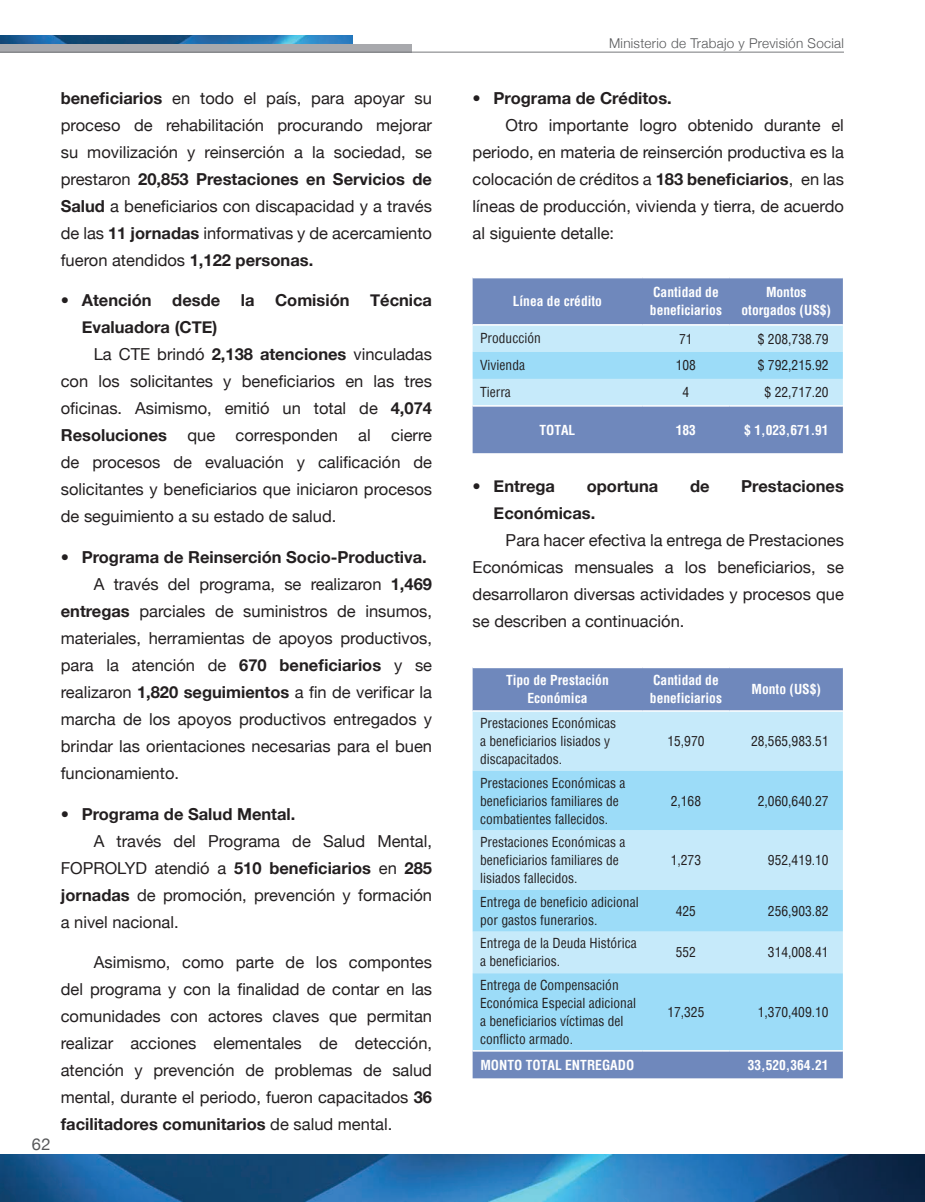
<style>
.page{position:relative;width:925px;height:1202px;background:#fff}
.page>*{position:absolute;margin:0;border:0;box-sizing:border-box;transform-origin:0 0}
.t1{font:16.5px/27px "Helvetica Neue";color:#231f20;text-align:justify}
.t2{font:700 16.5px/27px "Helvetica Neue";color:#231f20}
.t3{font:16.5px "Helvetica Neue";color:#57585a}
.t4{font:condensed 13.5px/18px "Helvetica";color:#231f20}
.t5{font:700 condensed 13.5px/18px "Helvetica";color:#fff;text-align:center}
.t6{font:300 13.5px "Helvetica Neue";letter-spacing:.02em;color:#57585a}
.s1{font-weight:700}
</style>
<div class="page">
<img style="left:0;top:35px;width:352px;height:9px">
<img style="left:0;top:1154px;width:924px;height:48px">
<div style="left:0;top:44px;width:412px;height:8px;background:#a8a9ad"></div>
<hr style="left:0;top:52px;width:844px;height:1px;background:#76787b">
<div style="left:472px;top:668px;width:371px;height:410px;background:#6f88bc"></div>
<div style="left:472px;top:711px;width:371px;height:59px;background:#c6eafa"></div>
<svg style="left:472px;top:770px;width:371px;height:280px;background:#abe1f8"></svg>
<hr style="left:472px;top:710px;width:170px;height:1px;background:#fff">
<hr style="left:642px;top:710px;width:88px;height:1px;background:#fff">
<hr style="left:730px;top:710px;width:113px;height:1px;background:#fff">
<hr style="left:472px;top:1050px;width:170px;height:1px;background:#fff">
<hr style="left:642px;top:1050px;width:88px;height:1px;background:#fff">
<hr style="left:730px;top:1050px;width:113px;height:1px;background:#fff">
<div style="left:472px;top:278px;width:371px;height:175px;background:#6f88bc"></div>
<svg style="left:472px;top:326px;width:371px;height:79px;background:#b8e5f9"></svg>
<hr style="left:472px;top:324px;width:170px;height:2px;background:#fff">
<hr style="left:642px;top:324px;width:88px;height:2px;background:#fff">
<hr style="left:730px;top:324px;width:113px;height:2px;background:#fff">
<hr style="left:472px;top:405px;width:170px;height:1px;background:#fff">
<hr style="left:642px;top:405px;width:88px;height:1px;background:#fff">
<hr style="left:730px;top:405px;width:113px;height:1px;background:#fff">
<p class="t3" style="left:32px;top:1133px;width:20px">62</p>
<p class="t1" style="left:61px;top:84px;width:373px"><span class="s1">beneficiarios</span> en todo el país, para apoyar su proceso de rehabilitación procurando mejorar su movilización y reinserción a la sociedad, se prestaron <span class="s1">20,853 Prestaciones en Servicios de Salud</span> a beneficiarios con discapacidad y a través de las <span class="s1">11 jornadas</span> informativas y de acercamiento fueron atendidos <span class="s1">1,122 personas.</span></p>
<p class="t2" style="left:82px;top:287px;width:352px;text-indent:-21px">• Atención desde la Comisión Técnica<br>Evaluadora (CTE)</p>
<p class="t1" style="left:61px;top:341px;width:373px;text-indent:33px">La CTE brindó <span class="s1">2,138 atenciones</span> vinculadas con los solicitantes y beneficiarios en las tres oficinas. Asimismo, emitió un total de <span class="s1">4,074<br>Resoluciones</span> que corresponden al cierre de procesos de evaluación y calificación de solicitantes y beneficiarios que iniciaron procesos de seguimiento a su estado de salud.</p>
<p class="t2" style="left:61px;top:543px;width:367px">• Programa de Reinserción Socio-Productiva.</p>
<p class="t1" style="left:94px;top:570px;width:340px">A través del programa, se realizaron <span class="s1">1,469</span></p>
<p class="t1" style="left:61px;top:597px;width:373px"><span class="s1">entregas</span> parciales de suministros de insumos,</p>
<p class="t1" style="left:61px;top:624px;width:373px">materiales, herramientas de apoyos productivos,</p>
<p class="t1" style="left:61px;top:651px;width:373px">para la atención de <span class="s1">670 beneficiarios</span> y se</p>
<p class="t1" style="left:61px;top:678px;width:373px">realizaron <span class="s1">1,820 seguimientos</span> a fin de verificar la</p>
<p class="t1" style="left:61px;top:705px;width:373px">marcha de los apoyos productivos entregados y</p>
<p class="t1" style="left:61px;top:732px;width:373px">brindar las orientaciones necesarias para el buen</p>
<p class="t1" style="left:61px;top:759px;width:120px">funcionamiento.</p>
<p class="t2" style="left:61px;top:799px;width:236px">• Programa de Salud Mental.</p>
<p class="t1" style="left:61px;top:827px;width:373px;text-indent:33px">A través del Programa de Salud Mental, FOPROLYD atendió a <span class="s1">510 beneficiarios</span> en <span class="s1">285 jornadas</span> de promoción, prevención y formación a nivel nacional.</p>
<p class="t1" style="left:61px;top:948px;width:373px;text-indent:33px">Asimismo, como parte de los compontes del programa y con la finalidad de contar en las comunidades con actores claves que permitan realizar acciones elementales de detección, atención y prevención de problemas de salud mental, durante el periodo, fueron capacitados <span class="s1">36 facilitadores comunitarios</span> de salud mental.</p>
<p class="t6" style="left:609px;top:35px;width:236px">Ministerio de Trabajo y Previsión Social</p>
<p class="t2" style="left:473px;top:84px;width:201px">• Programa de Créditos.</p>
<p class="t1" style="left:473px;top:111px;width:373px;text-indent:33px">Otro importante logro obtenido durante el periodo, en materia de reinserción productiva es la colocación de créditos a <span class="s1">183 beneficiarios</span>, en las líneas de producción, vivienda y tierra, de acuerdo al siguiente detalle:</p>
<p class="t5" style="left:513px;top:292px;width:91px">Línea de crédito</p>
<p class="t5" style="left:650px;top:283px;width:73px;text-align:left">Cantidad de beneficiarios</p>
<p class="t5" style="left:741px;top:283px;width:91px">Montos otorgados (US$)</p>
<p class="t4" style="left:480px;top:329px;width:62px">Producción</p>
<p class="t4" style="left:679px;top:330px;width:15px">71</p>
<p class="t4" style="left:758px;top:330px;width:72px">$ 208,738.79</p>
<p class="t4" style="left:480px;top:356px;width:46px">Vivienda</p>
<p class="t4" style="left:676px;top:356px;width:22px">108</p>
<p class="t4" style="left:758px;top:356px;width:72px">$ 792,215.92</p>
<p class="t4" style="left:480px;top:383px;width:32px">Tierra</p>
<p class="t4" style="left:682px;top:383px;width:8px">4</p>
<p class="t4" style="left:764px;top:383px;width:66px">$ 22,717.20</p>
<p class="t5" style="left:539px;top:421px;width:38px">TOTAL</p>
<p class="t5" style="left:676px;top:421px;width:22px">183</p>
<p class="t5" style="left:744px;top:421px;width:86px">$ 1,023,671.91</p>
<p class="t2" style="left:473px;top:472px;width:84px">• Entrega</p>
<p class="t2" style="left:587px;top:472px;width:73px">oportuna</p>
<p class="t2" style="left:690px;top:472px;width:21px">de</p>
<p class="t2" style="left:741px;top:472px;width:104px">Prestaciones</p>
<p class="t2" style="left:494px;top:499px;width:103px">Económicas.</p>
<p class="t1" style="left:473px;top:526px;width:373px;text-indent:33px">Para hacer efectiva la entrega de Prestaciones Económicas mensuales a los beneficiarios, se desarrollaron diversas actividades y procesos que se describen a continuación.</p>
<p class="t5" style="left:506px;top:671px;width:104px">Tipo de Prestación<br>Económica</p>
<p class="t5" style="left:650px;top:671px;width:73px;text-align:left">Cantidad de beneficiarios</p>
<p class="t5" style="left:751px;top:680px;width:71px">Monto (US$)</p>
<p class="t4" style="left:480px;top:713px;width:138px">Prestaciones Económicas a beneficiarios lisiados y discapacitados.</p>
<p class="t4" style="left:667px;top:732px;width:39px">15,970</p>
<p class="t4" style="left:751px;top:732px;width:79px">28,565,983.51</p>
<p class="t4" style="left:480px;top:773px;width:147px">Prestaciones Económicas a beneficiarios familiares de combatientes fallecidos.</p>
<p class="t4" style="left:480px;top:833px;width:147px">Prestaciones Económicas a beneficiarios familiares de lisiados fallecidos.</p>
<p class="t4" style="left:671px;top:791px;width:32px">2,168</p>
<p class="t4" style="left:758px;top:791px;width:72px">2,060,640.27</p>
<p class="t4" style="left:671px;top:851px;width:32px">1,273</p>
<p class="t4" style="left:768px;top:851px;width:62px">952,419.10</p>
<p class="t4" style="left:480px;top:892px;width:160px">Entrega de beneficio adicional por gastos funerarios.</p>
<p class="t4" style="left:676px;top:901px;width:22px">425</p>
<p class="t4" style="left:768px;top:901px;width:62px">256,903.82</p>
<p class="t4" style="left:480px;top:934px;width:158px">Entrega de la Deuda Histórica a beneficiarios.</p>
<p class="t4" style="left:676px;top:943px;width:22px">552</p>
<p class="t4" style="left:768px;top:943px;width:62px">314,008.41</p>
<p class="t4" style="left:480px;top:976px;width:157px">Entrega de Compensación<br>Económica Especial adicional a beneficiarios víctimas del conflicto armado.</p>
<p class="t4" style="left:667px;top:1002px;width:39px">17,325</p>
<p class="t4" style="left:758px;top:1002px;width:72px">1,370,409.10</p>
<p class="t5" style="left:480px;top:1055px;width:155px">MONTO TOTAL ENTREGADO</p>
<p class="t5" style="left:747px;top:1055px;width:82px">33,520,364.21</p>
</div>
